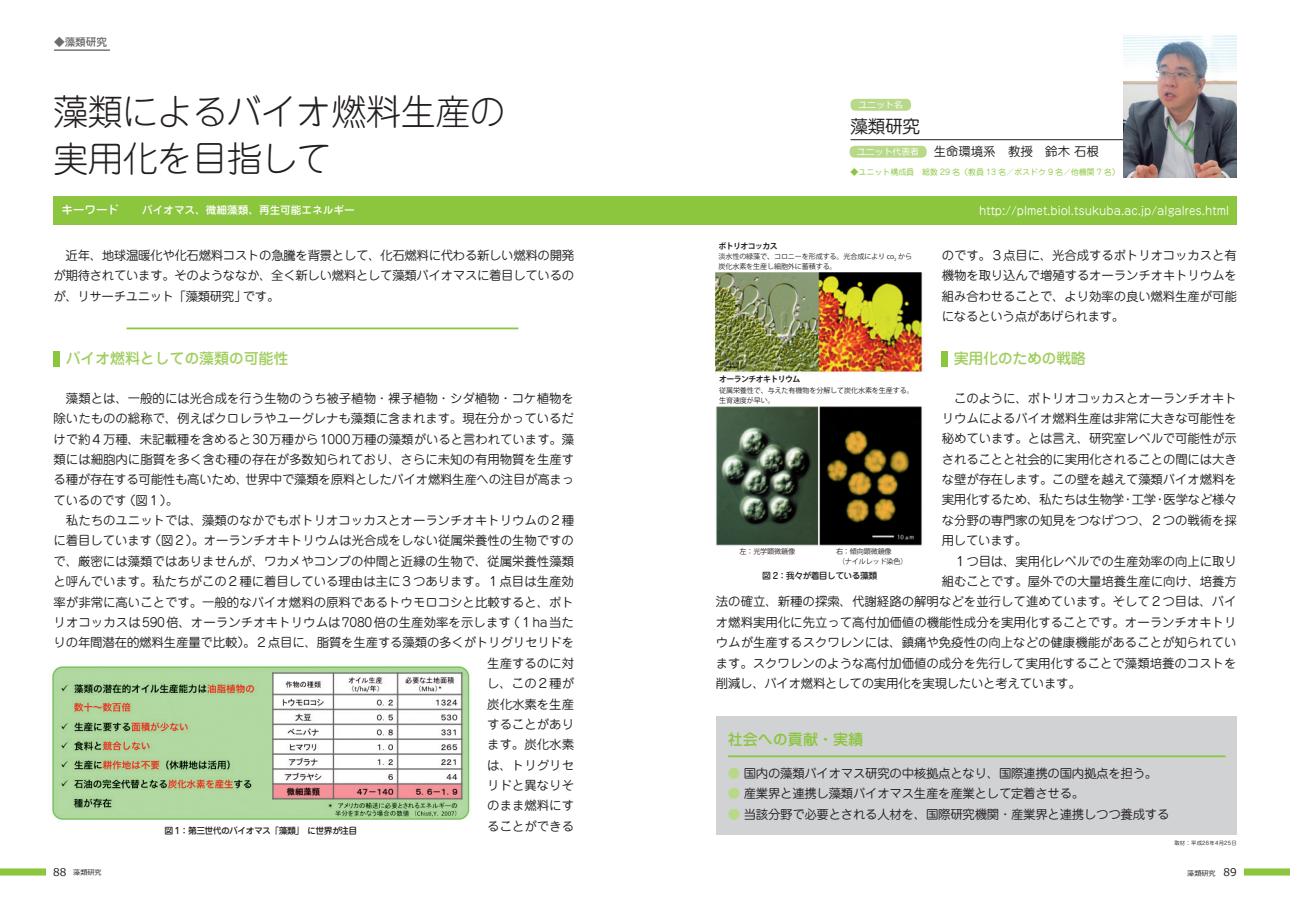
<style>
.page{position:relative;width:1290px;height:911px;background:#fff}
.page>*{position:absolute;margin:0;border:0;box-sizing:border-box;transform-origin:0 0}
.t1{font:300 35.38px/47px "Jun 101 Pro";letter-spacing:-.02em;color:#231f20}
.t2{font:17.75px "Jun 201 Pro";color:#231f20}
.t3{font:500 15px "Jun 34 Pro";letter-spacing:-.015em;color:#a2cf62}
.t4{font:500 15px "Jun 34 Pro";color:#8bc63e}
.t5{font:12.38px/20.4px "Jun 201 Pro";letter-spacing:-.005em;color:#231f20;text-align:justify}
.t6{font:11.5px "Jun 201 Pro";color:#fff}
.t7{font:500 11.5px "Jun 34 Pro";color:#fff}
.t8{font:500 10.62px "Jun 34 Pro";color:#fff}
.t9{font:500 10.62px "Jun 34 Pro";color:#6c6d70}
.t10{font:500 8.88px "Jun 34 Pro";letter-spacing:-.07em;color:#231f20}
.t11{font:8.88px "Meiryo";color:#fff}
.t12{font:8px "Jun 201 Pro";color:#8bc63e}
.t13{font:700 8px "Koz Go Pro";letter-spacing:-.08em;color:#231f20}
.t14{font:7.12px/9.8px "Koz Go Pro";letter-spacing:-.02em;color:#231f20}
.t15{font:7.12px "Meiryo";color:#231f20}
.t16{font:7.12px "Koz Min Pro";color:#231f20}
.t17{font:5.38px "Jun 201 Pro";letter-spacing:.05em;color:#231f20}
.s1{font-family:"Meiryo";font-size:8.88px;color:#fff}
.s2{color:#b8d989}
.s3{font-size:10.62px}
.s4{font-family:"Koz Min Pro";font-size:9.25px}
</style>
<div class="page">
<div style="left:1244px;top:868px;width:46px;height:7px;background:#8bc63e"></div>
<div style="left:0;top:868px;width:46px;height:7px;background:#8bc63e"></div>
<div style="left:53px;top:196px;width:1184px;height:29px;background:#8bc63e"></div>
<div style="left:716px;top:716px;width:521px;height:119px;background:#d1d2d4"></div>
<hr style="left:728px;top:755px;width:497px;height:2px;background:#8bc63e">
<hr style="left:54px;top:49px;width:56px;height:2px;background:#6c6d70">
<div style="left:54px;top:350px;width:6px;height:16px;background:#8bc63e"></div>
<hr style="left:850px;top:139px;width:295px;height:1px;background:#231f20">
<div style="left:850px;top:99px;width:61px;height:12px;background:#b8d989;border-radius:5px"></div>
<div style="left:849px;top:146px;width:77px;height:12px;background:#b8d989;border-radius:5px"></div>
<hr style="left:127px;top:327px;width:391px;height:2px;background:#8bc63e">
<img style="left:52px;top:666px;width:418px;height:154px">
<img style="left:715px;top:273px;width:208px;height:273px">
<div style="left:942px;top:351px;width:6px;height:15px;background:#8bc63e"></div>
<div style="left:713px;top:377px;width:213px;height:29px;background:#fff"></div>
<img style="left:1123px;top:35px;width:114px;height:142px">
<p class="t9" style="left:54px;top:34px;width:55px">◆藻類研究</p>
<h1 class="t1" style="left:53px;top:84px;width:454px">藻類によるバイオ燃料生産の実用化を目指して</h1>
<p class="t7" style="left:61px;top:201px;width:59px">キーワード</p>
<p class="t8" style="left:142px;top:201px;width:214px">バイオマス、微細藻類、再生可能エネルギー</p>
<p class="t5" style="left:54px;top:244px;width:522px">　近年、地球温暖化や化石燃料コストの急騰を背景として、化石燃料に代わる新しい燃料の開発が期待されています。そのようななか、全く新しい燃料として藻類バイオマスに着目しているのが、リサーチユニット「藻類研究」です。</p>
<p class="t3" style="left:66px;top:347px;width:224px">バイオ燃料としての藻類の可能性</p>
<p class="t5" style="left:54px;top:386px;width:522px">　藻類とは、一般的には光合成を行う生物のうち被子植物・裸子植物・シダ植物・コケ植物を</p>
<p class="t5" style="left:54px;top:407px;width:522px">除いたものの総称で、例えばクロレラやユーグレナも藻類に含まれます。現在分かっているだ</p>
<p class="t5" style="left:54px;top:427px;width:522px">けで約４万種、未記載種を含めると30万種から1000万種の藻類がいると言われています。藻</p>
<p class="t5" style="left:54px;top:448px;width:522px">類には細胞内に脂質を多く含む種の存在が多数知られており、さらに未知の有用物質を生産す</p>
<p class="t5" style="left:54px;top:468px;width:522px">る種が存在する可能性も高いため、世界中で藻類を原料としたバイオ燃料生産への注目が高まっ</p>
<p class="t5" style="left:54px;top:488px;width:126px">ているのです（図１）。</p>
<p class="t5" style="left:54px;top:509px;width:522px">　私たちのユニットでは、藻類のなかでもボトリオコッカスとオーランチオキトリウムの２種</p>
<p class="t5" style="left:54px;top:529px;width:522px">に着目しています（図２）。オーランチオキトリウムは光合成をしない従属栄養性の生物ですの</p>
<p class="t5" style="left:54px;top:549px;width:522px">で、厳密には藻類ではありませんが、ワカメやコンブの仲間と近縁の生物で、従属栄養性藻類</p>
<p class="t5" style="left:54px;top:570px;width:522px">と呼んでいます。私たちがこの２種に着目している理由は主に３つあります。１点目は生産効</p>
<p class="t5" style="left:54px;top:590px;width:522px">率が非常に高いことです。一般的なバイオ燃料の原料であるトウモロコシと比較すると、ボト</p>
<p class="t5" style="left:54px;top:611px;width:522px">リオコッカスは590倍、オーランチオキトリウムは7080倍の生産効率を示します（１ha当た</p>
<p class="t5" style="left:54px;top:631px;width:522px">りの年間潜在的燃料生産量で比較）。２点目に、脂質を生産する藻類の多くがトリグリセリドを</p>
<p class="t5" style="left:487px;top:651px;width:88px">生産するのに対</p>
<p class="t5" style="left:487px;top:672px;width:88px">し、この２種が</p>
<p class="t5" style="left:487px;top:692px;width:88px">炭化水素を生産</p>
<p class="t5" style="left:487px;top:712px;width:88px">することがあり</p>
<p class="t5" style="left:487px;top:733px;width:88px">ます。炭化水素</p>
<p class="t5" style="left:487px;top:753px;width:88px">は、トリグリセ</p>
<p class="t5" style="left:487px;top:774px;width:88px">リドと異なりそ</p>
<p class="t5" style="left:487px;top:794px;width:88px">のまま燃料にす</p>
<p class="t5" style="left:487px;top:814px;width:88px">ることができる</p>
<p class="t10" style="left:164px;top:823px;width:194px">図 1：第三世代のバイオマス「藻類」　に世界が注目</p>
<p class="t11" style="left:858px;top:98px;width:46px">ユニット名</p>
<p class="t5" style="left:857px;top:140px;width:243px"><span class="s1">ユニット代表者</span> 生命環境系　教授　鈴木 石根</p>
<h2 class="t2" style="left:850px;top:112px;width:71px">藻類研究</h2>
<p class="t12" style="left:850px;top:166px;width:271px">◆ユニット構成員　総数 29 名（教員 13 名／ポスドク 9 名／他機関 7 名）</p>
<p class="t6" style="left:979px;top:201px;width:251px">http://plmet.biol.tsukuba.ac.jp/algalres.html</p>
<p class="t5" style="left:942px;top:244px;width:297px">のです。３点目に、光合成するボトリオコッカスと有機物を取り込んで増殖するオーランチオキトリウムを組み合わせることで、より効率の良い燃料生産が可能になるという点があげられます。</p>
<p class="t3" style="left:954px;top:346px;width:133px">実用化のための戦略</p>
<p class="t5" style="left:942px;top:386px;width:296px">　このように、ボトリオコッカスとオーランチオキト</p>
<p class="t5" style="left:942px;top:407px;width:297px">リウムによるバイオ燃料生産は非常に大きな可能性を</p>
<p class="t5" style="left:942px;top:427px;width:297px">秘めています。とは言え、研究室レベルで可能性が示</p>
<p class="t5" style="left:942px;top:447px;width:297px">されることと社会的に実用化されることの間には大き</p>
<p class="t5" style="left:942px;top:468px;width:296px">な壁が存在します。この壁を越えて藻類バイオ燃料を</p>
<p class="t5" style="left:942px;top:488px;width:296px">実用化するため、私たちは生物学・工学・医学など様々</p>
<p class="t5" style="left:942px;top:508px;width:296px">な分野の専門家の知見をつなげつつ、２つの戦術を採</p>
<p class="t5" style="left:942px;top:529px;width:87px">用しています。</p>
<p class="t5" style="left:942px;top:549px;width:296px">　１つ目は、実用化レベルでの生産効率の向上に取り</p>
<p class="t5" style="left:942px;top:570px;width:297px">組むことです。屋外での大量培養生産に向け、培養方</p>
<p class="t5" style="left:716px;top:590px;width:522px">法の確立、新種の探索、代謝経路の解明などを並行して進めています。そして２つ目は、バイ</p>
<p class="t5" style="left:716px;top:610px;width:522px">オ燃料実用化に先立って高付加価値の機能性成分を実用化することです。オーランチオキトリ</p>
<p class="t5" style="left:716px;top:631px;width:522px">ウムが生産するスクワレンには、鎮痛や免疫性の向上などの健康機能があることが知られてい</p>
<p class="t5" style="left:716px;top:651px;width:522px">ます。スクワレンのような高付加価値の成分を先行して実用化することで藻類培養のコストを</p>
<p class="t5" style="left:716px;top:671px;width:366px">削減し、バイオ燃料としての実用化を実現したいと考えています。</p>
<p class="t13" style="left:718px;top:240px;width:61px">ボトリオコッカス</p>
<p class="t14" style="left:718px;top:252px;width:195px">淡水性の緑藻で、コロニーを形成する。光合成により co<sub>2</sub> から炭化水素を生産し細胞外に蓄積する。</p>
<p class="t13" style="left:719px;top:374px;width:83px">オーランチオキトリウム</p>
<p class="t14" style="left:719px;top:386px;width:196px">従属栄養性で、与えた有機物を分解して炭化水素を生産する。生育速度が早い。</p>
<p class="t14" style="left:739px;top:547px;width:57px">左：光学顕微鏡像</p>
<p class="t14" style="left:836px;top:547px;width:73px">右：傾向顕微鏡像<br>　（ナイルレッド染色）</p>
<p class="t10" style="left:762px;top:569px;width:116px">図 2：我々が着目している藻類</p>
<p class="t4" style="left:728px;top:727px;width:137px">社会への貢献・実績</p>
<p class="t5" style="left:728px;top:762px;width:431px"><span class="s2">●</span> 国内の藻類バイオマス研究の中核拠点となり、国際連携の国内拠点を担う。</p>
<p class="t5" style="left:728px;top:782px;width:358px"><span class="s2">●</span> 産業界と連携し藻類バイオマス生産を産業として定着させる。</p>
<p class="t5" style="left:728px;top:802px;width:443px"><span class="s2">●</span> 当該分野で必要とされる人材を、国際研究機関・産業界と連携しつつ養成する</p>
<p class="t17" style="left:1174px;top:838px;width:64px">取材：平成26年4月25日</p>
<p class="t15" style="left:53px;top:867px;width:50px"><span class="s3">88</span> 藻類研究</p>
<p class="t15" style="left:1169px;top:868px;width:69px"><span class="s4">　　</span>藻類研究 <span class="s3">89</span></p>
<p class="t16" style="left:53px;top:867px;width:16px">　　</p>
</div>
